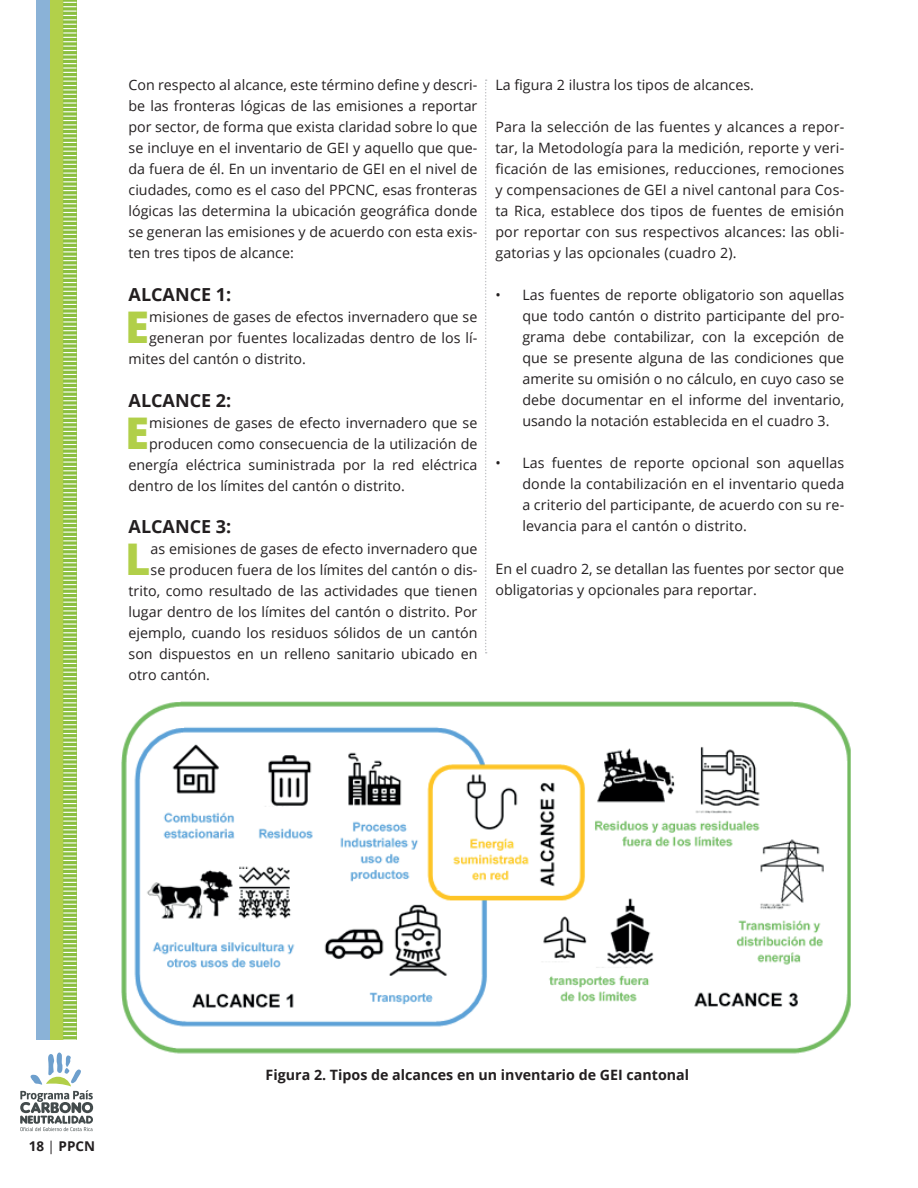
<style>
.page{position:relative;width:918px;height:1188px;background:#fff}
.page>*{position:absolute;margin:0;border:0;box-sizing:border-box;transform-origin:0 0}
.t1{font:800 43.65px "Open Sans";color:#b1cf49}
.t2{font:700 18px "Open Sans";color:#231f20}
.t3{font:14.25px/21px "Open Sans";color:#231f20;text-align:justify}
.t4{font:700 14.25px "Open Sans";color:#231f20}
.t5{font:700 13.5px "Open Sans";color:#231f20}
.s1{font-weight:400}
</style>
<div class="page">
<svg style="left:20px;top:1053px;width:73px;height:78px"></svg>
<div style="left:37px;top:0;width:13px;height:1040px;background:#8ab2d7"></div>
<div style="left:50px;top:0;width:13px;height:1040px;background:#b2d04a"></div>
<svg style="left:63px;top:2px;width:14px;height:1038px"></svg>
<img style="left:121px;top:701px;width:730px;height:353px">
<svg style="left:485px;top:79px;width:2px;height:574px"></svg>
<p class="t3" style="left:129px;top:74px;width:350px">Con respecto al alcance, este término define y descri&shy;be las fronteras lógicas de las emisiones a reportar por sector, de forma que exista claridad sobre lo que se incluye en el inventario de GEI y aquello que que&shy;da fuera de él. En un inventario de GEI en el nivel de ciudades, como es el caso del PPCNC, esas fronteras lógicas las determina la ubicación geográfica donde se generan las emisiones y de acuerdo con esta exis&shy;ten tres tipos de alcance:</p>
<p class="t2" style="left:129px;top:282px;width:104px">ALCANCE 1:</p>
<h1 class="t1" style="left:125px;top:294px;width:25px">E</h1>
<p class="t3" style="left:149px;top:306px;width:330px">misiones de gases de efectos invernadero que se</p>
<p class="t3" style="left:149px;top:327px;width:330px">generan por fuentes localizadas dentro de los lí-</p>
<p class="t3" style="left:129px;top:348px;width:179px">mites del cantón o distrito.</p>
<p class="t2" style="left:129px;top:387px;width:104px">ALCANCE 2:</p>
<h1 class="t1" style="left:125px;top:400px;width:25px">E</h1>
<p class="t3" style="left:149px;top:412px;width:330px">misiones de gases de efecto invernadero que se</p>
<p class="t3" style="left:149px;top:433px;width:330px">producen como consecuencia de la utilización de</p>
<p class="t3" style="left:129px;top:454px;width:350px">energía eléctrica suministrada por la red eléctrica</p>
<p class="t3" style="left:129px;top:475px;width:278px">dentro de los límites del cantón o distrito.</p>
<p class="t2" style="left:129px;top:514px;width:104px">ALCANCE 3:</p>
<h1 class="t1" style="left:125px;top:526px;width:27px">L</h1>
<p class="t3" style="left:151px;top:538px;width:328px">as emisiones de gases de efecto invernadero que</p>
<p class="t3" style="left:151px;top:559px;width:328px">se producen fuera de los límites del cantón o dis-</p>
<p class="t3" style="left:129px;top:580px;width:350px">trito, como resultado de las actividades que tienen</p>
<p class="t3" style="left:129px;top:601px;width:350px">lugar dentro de los límites del cantón o distrito. Por</p>
<p class="t3" style="left:129px;top:622px;width:350px">ejemplo, cuando los residuos sólidos de un cantón</p>
<p class="t3" style="left:129px;top:643px;width:350px">son dispuestos en un relleno sanitario ubicado en</p>
<p class="t3" style="left:129px;top:664px;width:83px">otro cantón.</p>
<p class="t3" style="left:495px;top:74px;width:260px">La figura 2 ilustra los tipos de alcances.</p>
<p class="t3" style="left:495px;top:116px;width:350px">Para la selección de las fuentes y alcances a repor&shy;tar, la Metodología para la medición, reporte y veri&shy;ficación de las emisiones, reducciones, remociones y compensaciones de GEI a nivel cantonal para Cos&shy;ta Rica, establece dos tipos de fuentes de emisión por reportar con sus respectivos alcances: las obli&shy;gatorias y las opcionales (cuadro 2).</p>
<p class="t3" style="left:522px;top:284px;width:323px;text-indent:-27px">• Las fuentes de reporte obligatorio son aquellas que todo cantón o distrito participante del pro&shy;grama debe contabilizar, con la excepción de que se presente alguna de las condiciones que amerite su omisión o no cálculo, en cuyo caso se debe documentar en el informe del inventario, usando la notación establecida en el cuadro 3.</p>
<p class="t3" style="left:522px;top:452px;width:323px;text-indent:-27px">• Las fuentes de reporte opcional son aquellas donde la contabilización en el inventario queda a criterio del participante, de acuerdo con su re&shy;levancia para el cantón o distrito.</p>
<p class="t3" style="left:495px;top:558px;width:350px">En el cuadro 2, se detallan las fuentes por sector que obligatorias y opcionales para reportar.</p>
<p class="t5" style="left:29px;top:1136px;width:68px">18 <span class="s1">|</span> PPCN</p>
<p class="t4" style="left:266px;top:1064px;width:425px">Figura 2. Tipos de alcances en un inventario de GEI cantonal</p>
</div>
